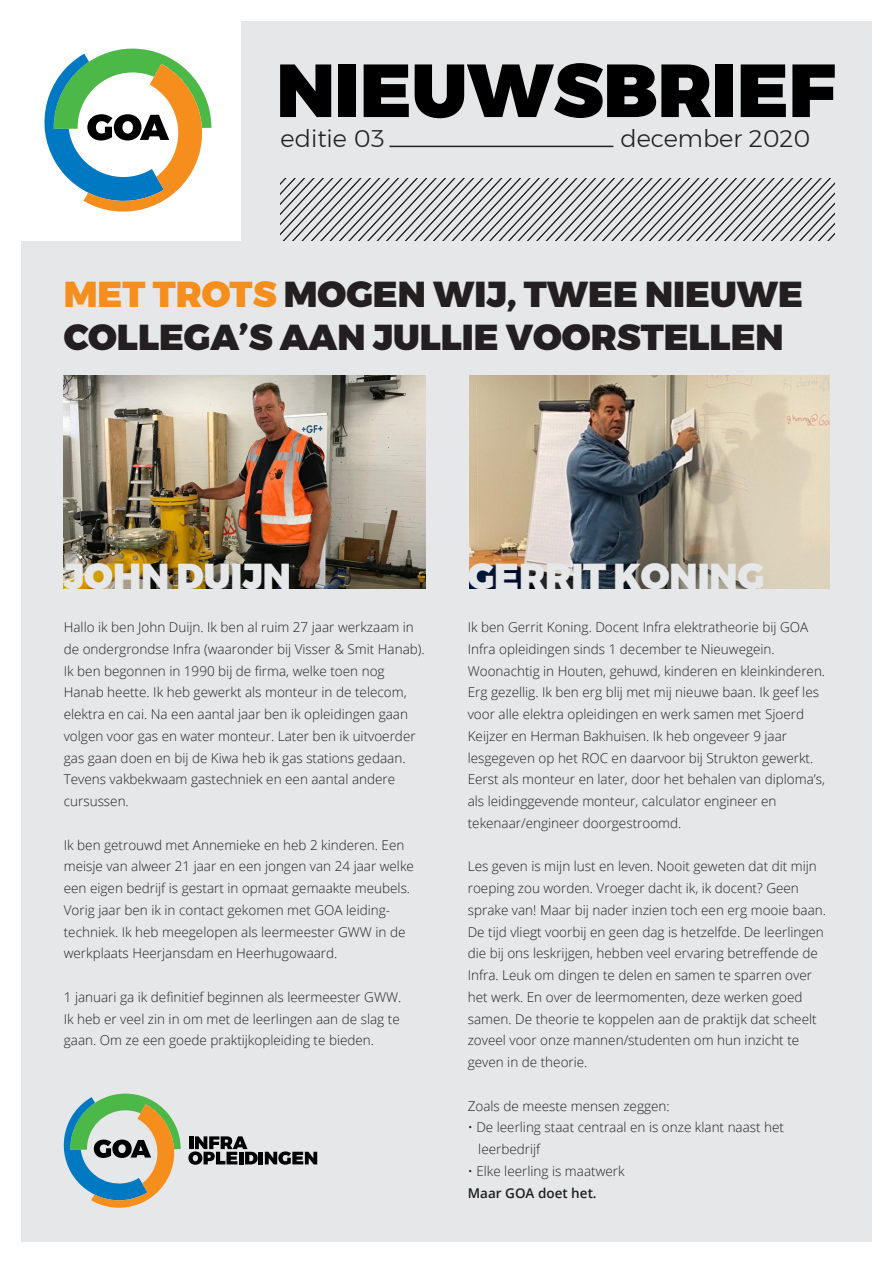
<style>
.page{position:relative;width:893px;height:1263px;background:#fff}
.page>*{position:absolute;margin:0;border:0;box-sizing:border-box;transform-origin:0 0}
.t1{font:900 75px "Montserrat";color:#000}
.t2{font:900 36px "Montserrat";color:#231f20}
.t3{font:900 36px "Montserrat";color:#e6e7e9}
.t4{font:300 24px "Montserrat";color:#231f20}
.t5{font:300 13.5px/21.8px "Open Sans";color:#231f20}
.t6{font:600 13.5px "Open Sans";color:#231f20}
.s1{color:#f68e1e}
</style>
<div class="page">
<div style="left:21px;top:21px;width:851px;height:1221px;background:#e6e7e9"></div>
<div style="left:0;top:0;width:240px;height:240px;background:#fff"></div>
<hr style="left:389px;top:146px;width:224px;height:1px;background:#231f20">
<svg style="left:281px;top:179px;width:553px;height:61px"></svg>
<svg style="left:44px;top:48px;width:168px;height:164px"></svg>
<img style="left:64px;top:375px;width:361px;height:213px">
<img style="left:469px;top:375px;width:360px;height:213px">
<svg style="left:188px;top:1136px;width:70px;height:29px"></svg>
<hr style="left:259px;top:1152px;width:4px;height:12px;background:#000">
<svg style="left:265px;top:1151px;width:52px;height:14px"></svg>
<svg style="left:63px;top:1093px;width:118px;height:115px"></svg>
<p class="t1" style="left:276px;top:29px;width:561px">NIEUWSBRIEF</p>
<p class="t4" style="left:281px;top:121px;width:106px">editie 03</p>
<p class="t4" style="left:620px;top:121px;width:191px">december 2020</p>
<p class="t2" style="left:64px;top:264px;width:741px"><span class="s1">MET TROTS</span> MOGEN WIJ, TWEE NIEUWE</p>
<p class="t2" style="left:64px;top:307px;width:721px">COLLEGA’S AAN JULLIE VOORSTELLEN</p>
<p class="t3" style="left:64px;top:546px;width:229px">JOHN DUIJN</p>
<p class="t5" style="left:64px;top:616px;width:363px">Hallo ik ben John Duijn. Ik ben al ruim 27 jaar werkzaam in de ondergrondse Infra (waaronder bij Visser &amp; Smit Hanab).<br>Ik ben begonnen in 1990 bij de firma, welke toen nog Hanab heette. Ik heb gewerkt als monteur in de telecom, elektra en cai. Na een aantal jaar ben ik opleidingen gaan volgen voor gas en water monteur. Later ben ik uitvoerder gas gaan doen en bij de Kiwa heb ik gas stations gedaan.</p>
<p class="t5" style="left:64px;top:768px;width:333px">Tevens vakbekwaam gastechniek en een aantal andere cursussen.</p>
<p class="t5" style="left:64px;top:833px;width:352px">Ik ben getrouwd met Annemieke en heb 2 kinderen. Een meisje van alweer 21 jaar en een jongen van 24 jaar welke een eigen bedrijf is gestart in opmaat gemaakte meubels.</p>
<p class="t5" style="left:64px;top:899px;width:343px">Vorig jaar ben ik in contact gekomen met GOA leiding&shy;techniek. Ik heb meegelopen als leermeester GWW in de werkplaats Heerjansdam en Heerhugowaard.</p>
<p class="t5" style="left:64px;top:986px;width:339px">1 januari ga ik definitief beginnen als leermeester GWW.</p>
<p class="t5" style="left:64px;top:1007px;width:337px">Ik heb er veel zin in om met de leerlingen aan de slag te gaan. Om ze een goede praktijkopleiding te bieden.</p>
<p class="t3" style="left:468px;top:546px;width:298px">GERRIT KONING</p>
<p class="t5" style="left:468px;top:616px;width:342px">Ik ben Gerrit Koning. Docent Infra elektratheorie bij GOA<br>Infra opleidingen sinds 1 december te Nieuwegein.</p>
<p class="t5" style="left:468px;top:659px;width:359px">Woonachtig in Houten, gehuwd, kinderen en kleinkinderen.<br>Erg gezellig. Ik ben erg blij met mij nieuwe baan. Ik geef les voor alle elektra opleidingen en werk samen met Sjoerd Keijzer en Herman Bakhuisen. Ik heb ongeveer 9 jaar</p>
<p class="t5" style="left:468px;top:746px;width:359px">lesgegeven op het ROC en daarvoor bij Strukton gewerkt.<br>Eerst als monteur en later, door het behalen van diploma’s, als leidinggevende monteur, calculator engineer en</p>
<p class="t5" style="left:468px;top:812px;width:215px">tekenaar/engineer doorgestroomd.</p>
<p class="t5" style="left:468px;top:855px;width:360px">Les geven is mijn lust en leven. Nooit geweten dat dit mijn roeping zou worden. Vroeger dacht ik, ik docent? Geen sprake van! Maar bij nader inzien toch een erg mooie baan.</p>
<p class="t5" style="left:468px;top:920px;width:358px">De tijd vliegt voorbij en geen dag is hetzelfde. De leerlingen die bij ons leskrijgen, hebben veel ervaring betreffende de Infra. Leuk om dingen te delen en samen te sparren over het werk. En over de leermomenten, deze werken goed samen. De theorie te koppelen aan de praktijk dat scheelt zoveel voor onze mannen/studenten om hun inzicht te geven in de theorie.</p>
<p class="t5" style="left:468px;top:1094px;width:203px">Zoals de meeste mensen zeggen:</p>
<p class="t5" style="left:468px;top:1116px;width:318px">• De leerling staat centraal en is onze klant naast het</p>
<p class="t5" style="left:478px;top:1138px;width:64px">leerbedrijf</p>
<p class="t5" style="left:468px;top:1160px;width:158px">• Elke leerling is maatwerk</p>
<p class="t6" style="left:468px;top:1183px;width:130px">Maar GOA doet het.</p>
</div>
